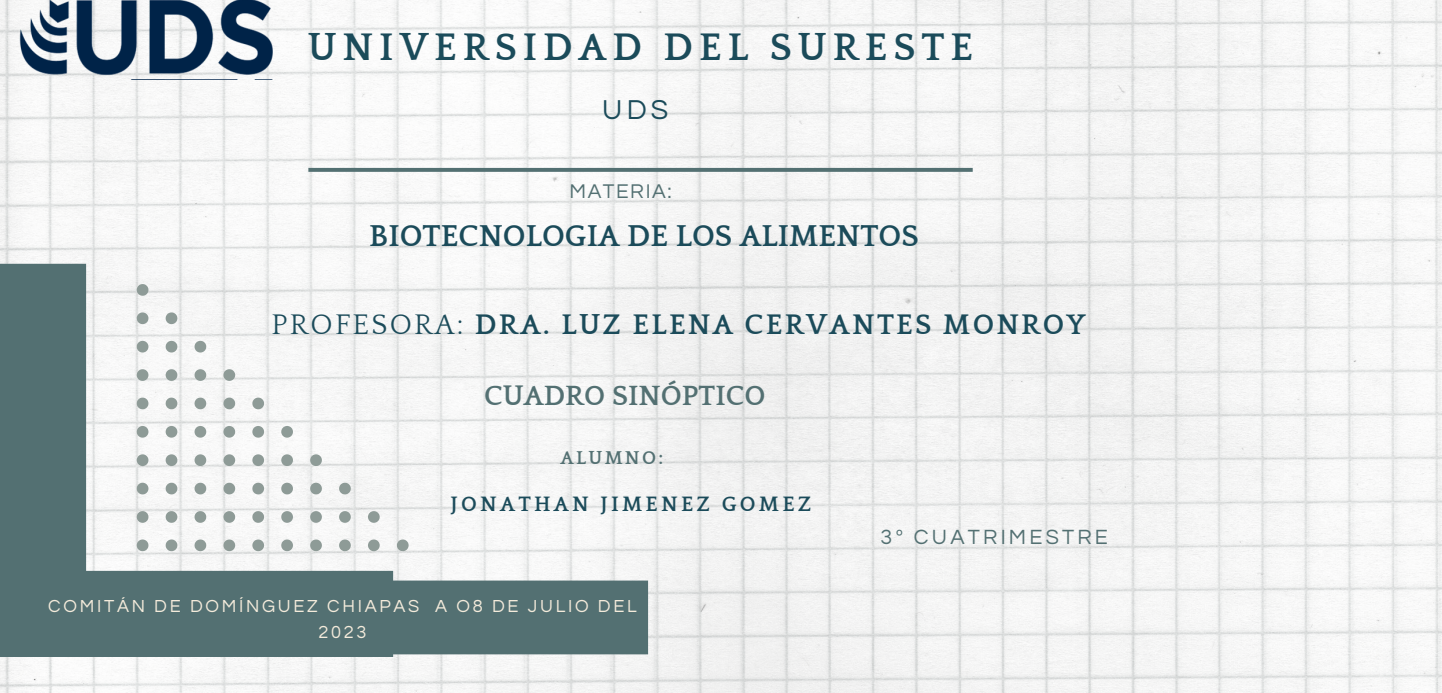
<style>
.page{position:relative;width:1442px;height:693px;background:#fff}
.page>*{position:absolute;margin:0;border:0;box-sizing:border-box;transform-origin:0 0}
.t1{font:700 39.45px "Quattrocento";letter-spacing:.15em;color:#1b4b5a}
.t2{font:700 30.97px "Quattrocento";color:#1b4b5a}
.t3{font:700 29.1px "Quattrocento";letter-spacing:.075em;color:#1b4b5a}
.t4{font:700 28.58px "Quattrocento";color:#537072}
.t5{font:28.42px "Questrial";color:#1b4b5a}
.t6{font:21.45px "Questrial";letter-spacing:.15em;color:#537072}
.t7{font:700 21.38px "Quattrocento";letter-spacing:.15em;color:#1b4b5a}
.t8{font:20.62px "Questrial";letter-spacing:.075em;color:#537072}
.t9{font:700 19.05px "Quattrocento";letter-spacing:.12em;color:#537072}
.t10{font:18.08px/25.3px "Questrial";letter-spacing:.15em;color:#f4ebdb;text-align:center}
.s1{font-weight:400}
</style>
<div class="page">
<img style="left:0;top:0;width:1441px;height:692px">
<svg style="left:308px;top:168px;width:664px;height:4px;background:#597476"></svg>
<svg style="left:0;top:263px;width:393px;height:393px;fill:#f1f1f1"></svg>
<svg style="left:137px;top:284px;width:11px;height:12px"></svg>
<svg style="left:137px;top:312px;width:11px;height:12px"></svg>
<svg style="left:166px;top:312px;width:11px;height:12px"></svg>
<svg style="left:137px;top:341px;width:11px;height:11px"></svg>
<svg style="left:166px;top:341px;width:11px;height:11px"></svg>
<svg style="left:194px;top:341px;width:12px;height:11px"></svg>
<svg style="left:137px;top:369px;width:11px;height:12px"></svg>
<svg style="left:166px;top:369px;width:11px;height:12px"></svg>
<svg style="left:194px;top:369px;width:12px;height:12px"></svg>
<svg style="left:223px;top:369px;width:12px;height:12px"></svg>
<svg style="left:137px;top:397px;width:11px;height:12px"></svg>
<svg style="left:166px;top:397px;width:11px;height:12px"></svg>
<svg style="left:194px;top:397px;width:12px;height:12px"></svg>
<svg style="left:223px;top:397px;width:12px;height:12px"></svg>
<svg style="left:252px;top:397px;width:12px;height:12px"></svg>
<svg style="left:137px;top:426px;width:11px;height:11px"></svg>
<svg style="left:166px;top:426px;width:11px;height:11px"></svg>
<svg style="left:194px;top:426px;width:12px;height:11px"></svg>
<svg style="left:223px;top:426px;width:12px;height:11px"></svg>
<svg style="left:252px;top:426px;width:12px;height:11px"></svg>
<svg style="left:281px;top:426px;width:12px;height:11px"></svg>
<svg style="left:137px;top:454px;width:11px;height:12px"></svg>
<svg style="left:166px;top:454px;width:11px;height:12px"></svg>
<svg style="left:194px;top:454px;width:12px;height:12px"></svg>
<svg style="left:223px;top:454px;width:12px;height:12px"></svg>
<svg style="left:252px;top:454px;width:12px;height:12px"></svg>
<svg style="left:281px;top:454px;width:12px;height:12px"></svg>
<svg style="left:310px;top:454px;width:12px;height:12px"></svg>
<svg style="left:137px;top:482px;width:11px;height:12px"></svg>
<svg style="left:166px;top:482px;width:11px;height:12px"></svg>
<svg style="left:194px;top:482px;width:12px;height:12px"></svg>
<svg style="left:223px;top:482px;width:12px;height:12px"></svg>
<svg style="left:252px;top:482px;width:12px;height:12px"></svg>
<svg style="left:281px;top:482px;width:12px;height:12px"></svg>
<svg style="left:310px;top:482px;width:12px;height:12px"></svg>
<svg style="left:339px;top:482px;width:12px;height:12px"></svg>
<svg style="left:137px;top:511px;width:11px;height:11px"></svg>
<svg style="left:166px;top:511px;width:11px;height:11px"></svg>
<svg style="left:194px;top:511px;width:12px;height:11px"></svg>
<svg style="left:223px;top:511px;width:12px;height:11px"></svg>
<svg style="left:252px;top:511px;width:12px;height:11px"></svg>
<svg style="left:281px;top:511px;width:12px;height:11px"></svg>
<svg style="left:310px;top:511px;width:12px;height:11px"></svg>
<svg style="left:339px;top:511px;width:12px;height:11px"></svg>
<svg style="left:368px;top:511px;width:11px;height:11px"></svg>
<svg style="left:137px;top:539px;width:11px;height:12px"></svg>
<svg style="left:166px;top:539px;width:11px;height:12px"></svg>
<svg style="left:194px;top:539px;width:12px;height:12px"></svg>
<svg style="left:223px;top:539px;width:12px;height:12px"></svg>
<svg style="left:252px;top:539px;width:12px;height:12px"></svg>
<svg style="left:281px;top:539px;width:12px;height:12px"></svg>
<svg style="left:310px;top:539px;width:12px;height:12px"></svg>
<svg style="left:339px;top:539px;width:12px;height:12px"></svg>
<svg style="left:368px;top:539px;width:11px;height:12px"></svg>
<svg style="left:397px;top:539px;width:11px;height:12px"></svg>
<div style="left:311px;top:580px;width:337px;height:74px;background:#537072"></div>
<img style="left:15px;top:0;width:258px;height:79px">
<p class="t1" style="left:308px;top:27px;width:667px">UNIVERSIDAD DEL SURESTE</p>
<p class="t5" style="left:602px;top:96px;width:68px">UDS</p>
<p class="t8" style="left:569px;top:181px;width:104px">MATERIA:</p>
<p class="t2" style="left:369px;top:220px;width:551px">BIOTECNOLOGIA DE LOS ALIMENTOS</p>
<p class="t3" style="left:272px;top:309px;width:815px"><span class="s1">PROFESORA:</span> DRA. LUZ ELENA CERVANTES MONROY</p>
<p class="t4" style="left:484px;top:380px;width:283px">CUADRO SINÓPTICO</p>
<p class="t9" style="left:560px;top:447px;width:104px">ALUMNO:</p>
<p class="t7" style="left:450px;top:493px;width:362px">JONATHAN JIMENEZ GOMEZ</p>
<p class="t10" style="left:48px;top:594px;width:590px">COMITÁN DE DOMÍNGUEZ CHIAPAS A O8 DE JULIO DEL<br>2023</p>
<p class="t6" style="left:880px;top:526px;width:229px">3º CUATRIMESTRE</p>
</div>
